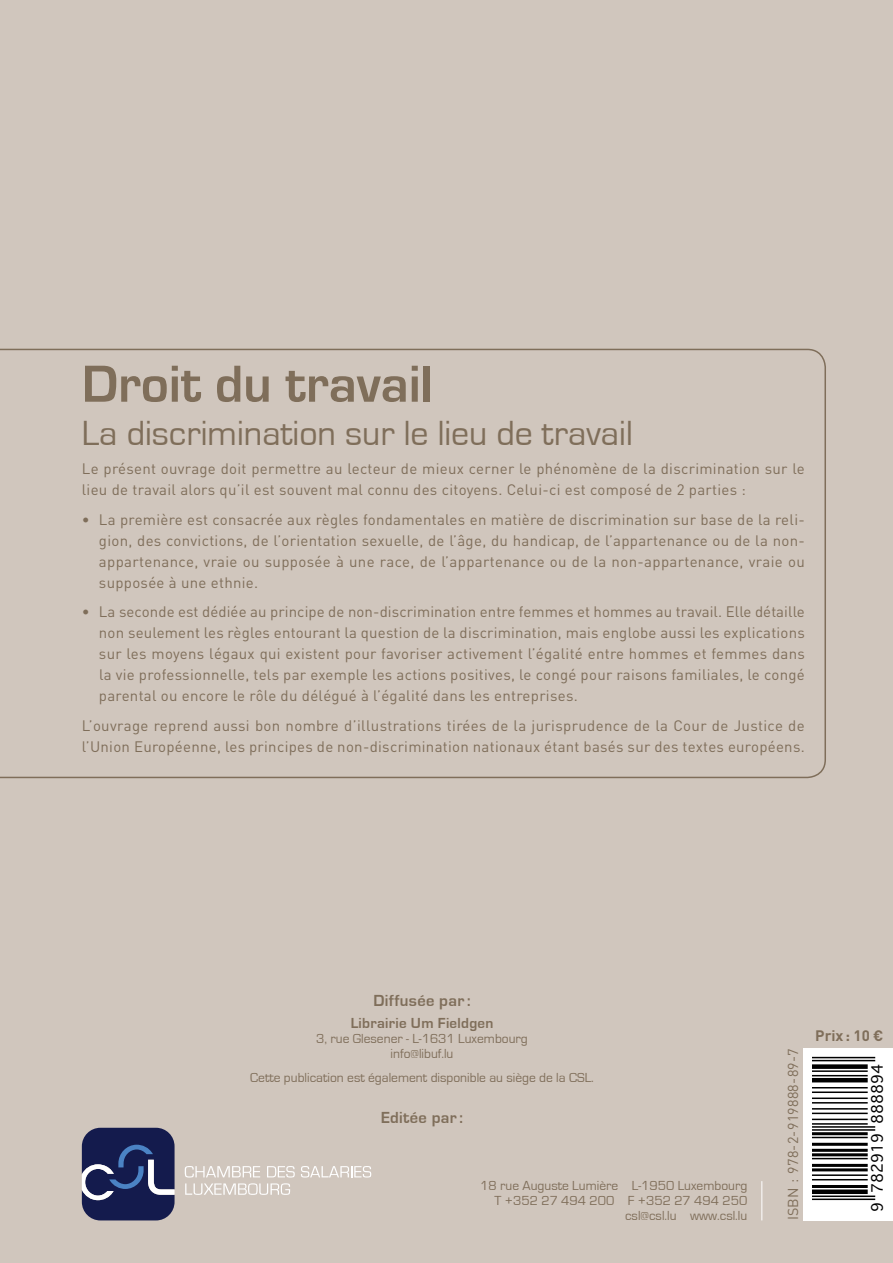
<style>
.page{position:relative;width:893px;height:1263px;background:#d0c6bd}
.page>*{position:absolute;margin:0;border:0;box-sizing:border-box;transform-origin:0 0}
.t1{font:700 54px "Eurostile";color:#7f6e5a}
.t2{font:36px "Eurostile";color:#7f6e5a}
.t3{font:700 16.5px "Eurostile";letter-spacing:.02em;color:#7f6e5a}
.t4{font:15.15px "Geneva";color:#000}
.t5{font:15px/21px "DIN";letter-spacing:.02em;color:#7f6e5a}
.t6{font:700 15px "Eurostile";letter-spacing:.02em;color:#7f6e5a}
.t7{font:700 15px "DIN Pro";color:#7f6e5a}
.t8{font:14.25px "DIN";letter-spacing:.02em;color:#7f6e5a}
.t9{font:13.5px/15px "Eurostile";color:#7f6e5a;text-align:right}
</style>
<div class="page">
<div style="left:804px;top:1048px;width:89px;height:172px;background:#fff"></div>
<svg style="left:812px;top:1056px;width:64px;height:145px"></svg>
<hr style="left:812px;top:1057px;width:63px;height:1px;background:#000">
<hr style="left:812px;top:1060px;width:63px;height:1px;background:#000">
<hr style="left:812px;top:1064px;width:56px;height:2px;background:#000">
<hr style="left:812px;top:1066px;width:56px;height:1px;background:#000">
<hr style="left:812px;top:1067px;width:56px;height:2px;background:#000">
<hr style="left:812px;top:1070px;width:56px;height:2px;background:#000">
<hr style="left:812px;top:1075px;width:56px;height:1px;background:#000">
<hr style="left:812px;top:1078px;width:56px;height:1px;background:#000">
<hr style="left:812px;top:1079px;width:56px;height:2px;background:#000">
<hr style="left:812px;top:1081px;width:56px;height:1px;background:#000">
<hr style="left:812px;top:1087px;width:56px;height:1px;background:#000">
<hr style="left:812px;top:1091px;width:56px;height:2px;background:#000">
<hr style="left:812px;top:1097px;width:56px;height:2px;background:#000">
<hr style="left:812px;top:1102px;width:56px;height:1px;background:#000">
<hr style="left:812px;top:1108px;width:56px;height:1px;background:#000">
<hr style="left:812px;top:1112px;width:56px;height:2px;background:#000">
<hr style="left:812px;top:1119px;width:56px;height:1px;background:#000">
<hr style="left:812px;top:1123px;width:56px;height:2px;background:#000">
<hr style="left:812px;top:1126px;width:63px;height:2px;background:#000">
<hr style="left:812px;top:1129px;width:63px;height:2px;background:#000">
<hr style="left:812px;top:1132px;width:56px;height:2px;background:#000">
<hr style="left:812px;top:1134px;width:56px;height:1px;background:#000">
<hr style="left:812px;top:1137px;width:56px;height:1px;background:#000">
<hr style="left:812px;top:1143px;width:56px;height:1px;background:#000">
<hr style="left:812px;top:1144px;width:56px;height:2px;background:#000">
<hr style="left:812px;top:1149px;width:56px;height:1px;background:#000">
<hr style="left:812px;top:1150px;width:56px;height:2px;background:#000">
<hr style="left:812px;top:1153px;width:56px;height:2px;background:#000">
<hr style="left:812px;top:1155px;width:56px;height:1px;background:#000">
<hr style="left:812px;top:1158px;width:56px;height:1px;background:#000">
<hr style="left:812px;top:1164px;width:56px;height:1px;background:#000">
<hr style="left:812px;top:1165px;width:56px;height:2px;background:#000">
<hr style="left:812px;top:1168px;width:56px;height:2px;background:#000">
<hr style="left:812px;top:1170px;width:56px;height:1px;background:#000">
<hr style="left:812px;top:1174px;width:56px;height:2px;background:#000">
<hr style="left:812px;top:1179px;width:56px;height:1px;background:#000">
<hr style="left:812px;top:1185px;width:56px;height:1px;background:#000">
<hr style="left:812px;top:1186px;width:56px;height:2px;background:#000">
<hr style="left:812px;top:1189px;width:56px;height:2px;background:#000">
<hr style="left:812px;top:1191px;width:56px;height:1px;background:#000">
<hr style="left:812px;top:1192px;width:56px;height:2px;background:#000">
<hr style="left:812px;top:1195px;width:63px;height:2px;background:#000">
<hr style="left:812px;top:1198px;width:63px;height:2px;background:#000">
<hr style="left:761px;top:1181px;width:1px;height:39px;background:#fff">
<svg style="left:185px;top:1166px;width:75px;height:11px"></svg>
<svg style="left:267px;top:1166px;width:28px;height:11px"></svg>
<svg style="left:301px;top:1166px;width:70px;height:11px"></svg>
<svg style="left:185px;top:1183px;width:105px;height:12px"></svg>
<svg style="left:82px;top:1128px;width:93px;height:92px;background:#303865"></svg>
<svg style="left:0;top:349px;width:826px;height:429px"></svg>
<h1 class="t1" style="left:82px;top:354px;width:352px">Droit du travail</h1>
<h2 class="t2" style="left:82px;top:414px;width:552px">La discrimination sur le lieu de travail</h2>
<p class="t5" style="left:82px;top:458px;width:724px">Le présent ouvrage doit permettre au lecteur de mieux cerner le phénomène de la discrimination sur le lieu de travail alors qu’il est souvent mal connu des citoyens. Celui-ci est composé de 2 parties :</p>
<p class="t5" style="left:99px;top:509px;width:707px;text-align:justify;text-indent:-17px">• La première est consacrée aux règles fondamentales en matière de discrimination sur base de la reli&shy;gion, des convictions, de l’orientation sexuelle, de l’âge, du handicap, de l’appartenance ou de la non&shy;appartenance, vraie ou supposée à une race, de l’appartenance ou de la non-appartenance, vraie ou supposée à une ethnie.</p>
<p class="t5" style="left:99px;top:601px;width:707px;text-align:justify;text-indent:-17px">• La seconde est dédiée au principe de non-discrimination entre femmes et hommes au travail. Elle détaille non seulement les règles entourant la question de la discrimination, mais englobe aussi les explications sur les moyens légaux qui existent pour favoriser activement l’égalité entre hommes et femmes dans la vie professionnelle, tels par exemple les actions positives, le congé pour raisons familiales, le congé parental ou encore le rôle du délégué à l’égalité dans les entreprises.</p>
<p class="t5" style="left:82px;top:715px;width:724px">L’ouvrage reprend aussi bon nombre d’illustrations tirées de la jurisprudence de la Cour de Justice de l’Union Européenne, les principes de non-discrimination nationaux étant basés sur des textes européens.</p>
<p class="t3" style="left:374px;top:992px;width:98px">Diffusée par :</p>
<p class="t6" style="left:351px;top:1015px;width:144px">Librairie Um Fieldgen</p>
<p class="t9" style="left:316px;top:1032px;width:213px;text-align:center">3, rue Glesener - L-1631 Luxembourg info@libuf.lu</p>
<p class="t9" style="left:250px;top:1070px;width:345px">Cette publication est également disponible au siège de la CSL.</p>
<p class="t3" style="left:381px;top:1108px;width:83px">Editée par :</p>
<p class="t9" style="left:480px;top:1178px;width:269px">18 rue Auguste Lumière L-1950 Luxembourg<br>T +352 27 494 200 F +352 27 494 250 csl@csl.lu www.csl.lu</p>
<p class="t8" style="left:784px;top:1220px;width:174px;rotate:-90deg">ISBN : 978-2-919888-89-7</p>
<p class="t7" style="left:815px;top:1025px;width:70px">Prix: 10 €</p>
<p class="t4" style="left:864px;top:1212px;width:150px;rotate:-90deg">9 782919 888894</p>
</div>
